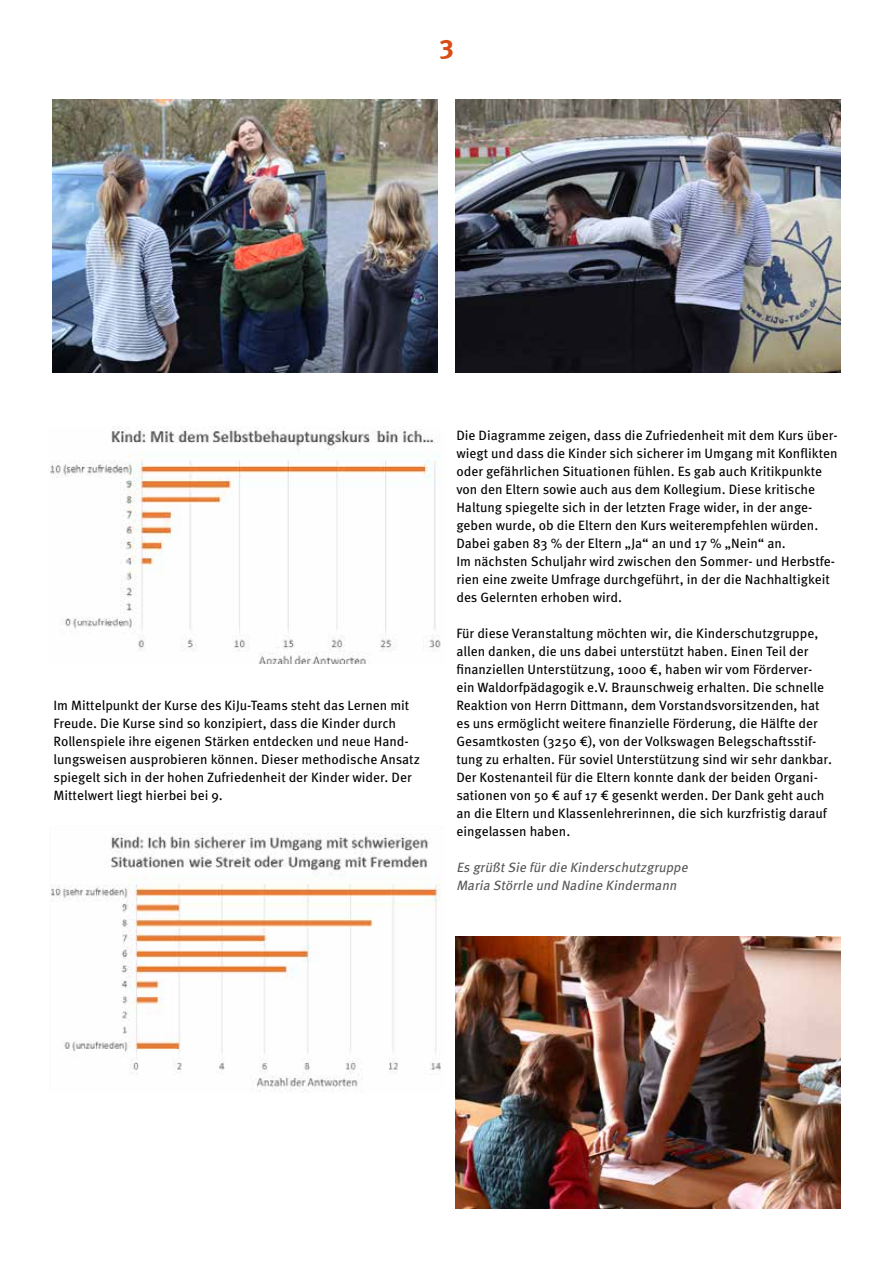
<style>
.page{position:relative;width:893px;height:1263px;background:#fff}
.page>*{position:absolute;margin:0;border:0;box-sizing:border-box;transform-origin:0 0}
.t1{font:700 27px "Meta Hebrew";color:#d94d15}
.t2{font:13.5px/18px "Meta Hebrew";color:#000}
.t3{font:italic 13.5px/18px "Meta Hebrew";color:#575756}
</style>
<div class="page">
<img style="left:50px;top:426px;width:391px;height:237px">
<img style="left:50px;top:833px;width:391px;height:259px">
<img style="left:455px;top:100px;width:385px;height:272px">
<img style="left:455px;top:936px;width:385px;height:273px">
<img style="left:53px;top:100px;width:385px;height:272px">
<h1 class="t1" style="left:439px;top:28px;width:16px">3</h1>
<p class="t2" style="left:54px;top:697px;width:368px">Im Mittelpunkt der Kurse des KiJu-Teams steht das Lernen mit Freude. Die Kurse sind so konzipiert, dass die Kinder durch Rollenspiele ihre eigenen Stärken entdecken und neue Hand&shy;lungsweisen ausprobieren können. Dieser methodische Ansatz spiegelt sich in der hohen Zufriedenheit der Kinder wider. Der Mittelwert liegt hierbei bei 9.</p>
<p class="t2" style="left:456px;top:427px;width:383px">Die Diagramme zeigen, dass die Zufriedenheit mit dem Kurs über&shy;wiegt und dass die Kinder sich sicherer im Umgang mit Konflikten oder gefährlichen Situationen fühlen. Es gab auch Kritikpunkte von den Eltern sowie auch aus dem Kollegium. Diese kritische Haltung spiegelte sich in der letzten Frage wider, in der ange&shy;geben wurde, ob die Eltern den Kurs weiterempfehlen würden.<br>Dabei gaben 83 % der Eltern „Ja“ an und 17 % „Nein“ an.<br>Im nächsten Schuljahr wird zwischen den Sommer- und Herbstfe&shy;rien eine zweite Umfrage durchgeführt, in der die Nachhaltigkeit des Gelernten erhoben wird.</p>
<p class="t2" style="left:456px;top:625px;width:377px">Für diese Veranstaltung möchten wir, die Kinderschutzgruppe, allen danken, die uns dabei unterstützt haben. Einen Teil der finanziellen Unterstützung, 1000 €, haben wir vom Förderver&shy;ein Waldorfpädagogik e.V. Braunschweig erhalten. Die schnelle Reaktion von Herrn Dittmann, dem Vorstandsvorsitzenden, hat es uns ermöglicht weitere finanzielle Förderung, die Hälfte der Gesamtkosten (3250 €), von der Volkswagen Belegschaftsstif&shy;tung zu erhalten. Für soviel Unterstützung sind wir sehr dankbar.<br>Der Kostenanteil für die Eltern konnte dank der beiden Organi&shy;sationen von 50 € auf 17 € gesenkt werden. Der Dank geht auch an die Eltern und Klassenlehrerinnen, die sich kurzfristig darauf eingelassen haben.</p>
<p class="t3" style="left:456px;top:859px;width:236px">Es grüßtSie fürdie Kinderschutzgruppe<br>Maria Störrle und Nadine Kindermann</p>
</div>
